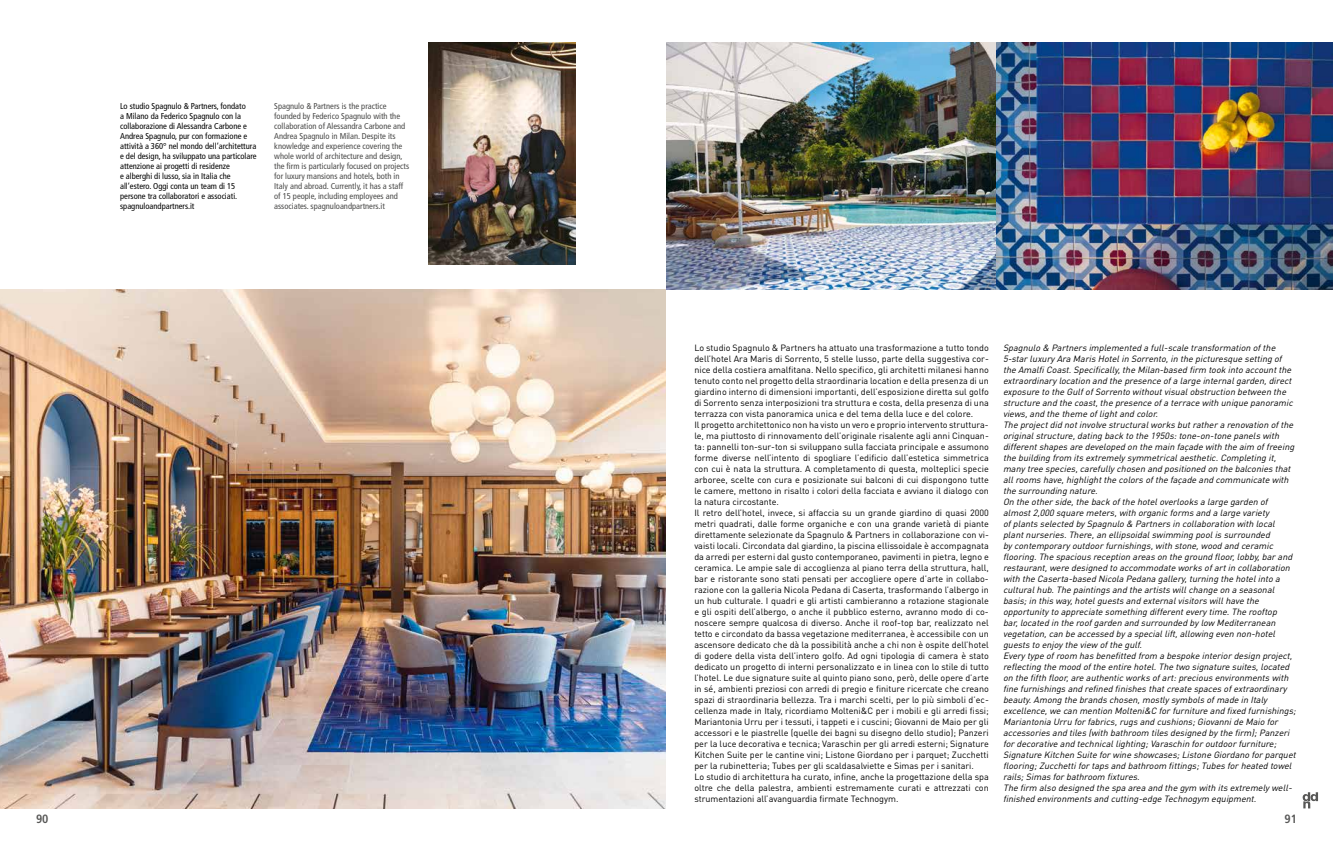
<style>
.page{position:relative;width:1333px;height:851px;background:#fff}
.page>*{position:absolute;margin:0;border:0;box-sizing:border-box;transform-origin:0 0}
.t1{font:700 condensed 12px "Frutiger LT Std";color:#575756}
.t2{font:9px/11px "DIN Pro";color:#000}
.t3{font:italic 9px/11px "DIN Pro";color:#000}
.t4{font:condensed 8.5px/10px "Frutiger LT Std";color:#4a4a49}
.t5{font:condensed 8.5px/10px "Frutiger LT Std";color:#000}
</style>
<div class="page">
<img style="left:0;top:289px;width:666px;height:519px">
<img style="left:428px;top:43px;width:147px;height:222px">
<svg style="left:1302px;top:792px;width:15px;height:16px"></svg>
<img style="left:666px;top:43px;width:666px;height:246px">
<p class="t5" style="left:120px;top:101px;width:138px">Lo studio Spagnulo &amp; Partners, fondato<br>a Milano da Federico Spagnulo con la collaborazione di Alessandra Carbone e Andrea Spagnulo, pur con formazione e attività a 360° nel mondo dell’architettura e del design, ha sviluppato una particolare attenzione ai progetti di residenze<br>e alberghi di lusso, sia in Italia che all’estero. Oggi conta un team di 15 persone tra collaboratori e associati. spagnuloandpartners.it</p>
<p class="t4" style="left:274px;top:101px;width:136px">Spagnulo &amp; Partners is the practice founded by Federico Spagnulo with the collaboration of Alessandra Carbone and Andrea Spagnulo in Milan. Despite its knowledge and experience covering the whole world of architecture and design, the firm is particularly focused on projects for luxury mansions and hotels, both in Italy and abroad. Currently, it has a staff of 15 people, including employees and associates. spagnuloandpartners.it</p>
<h1 class="t1" style="left:36px;top:811px;width:14px">90</h1>
<p class="t2" style="left:694px;top:341px;width:296px">Lo studio Spagnulo &amp; Partners ha attuato una trasformazione a tutto tondo dell’hotel Ara Maris di Sorrento, 5 stelle lusso, parte della suggestiva cor&shy;nice della costiera amalfitana. Nello specifico, gli architetti milanesi hanno tenuto conto nel progetto della straordinaria location e della presenza di un giardino interno di dimensioni importanti, dell’esposizione diretta sul golfo di Sorrento senza interposizioni tra struttura e costa, della presenza di una terrazza con vista panoramica unica e del tema della luce e del colore.<br>Il progetto architettonico non ha visto un vero e proprio intervento struttura&shy;le, ma piuttosto di rinnovamento dell’originale risalente agli anni Cinquan&shy;ta: pannelli ton-sur-ton si sviluppano sulla facciata principale e assumono forme diverse nell’intento di spogliare l’edificio dall’estetica simmetrica con cui è nata la struttura. A completamento di questa, molteplici specie arboree, scelte con cura e posizionate sui balconi di cui dispongono tutte le camere, mettono in risalto i colori della facciata e avviano il dialogo con la natura circostante.<br>Il retro dell’hotel, invece, si affaccia su un grande giardino di quasi 2000 metri quadrati, dalle forme organiche e con una grande varietà di piante direttamente selezionate da Spagnulo &amp; Partners in collaborazione con vi&shy;vaisti locali. Circondata dal giardino, la piscina ellissoidale è accompagnata da arredi per esterni dal gusto contemporaneo, pavimenti in pietra, legno e ceramica. Le ampie sale di accoglienza al piano terra della struttura, hall, bar e ristorante sono stati pensati per accogliere opere d’arte in collabo&shy;razione con la galleria Nicola Pedana di Caserta, trasformando l’albergo in un hub culturale. I quadri e gli artisti cambieranno a rotazione stagionale e gli ospiti dell’albergo, o anche il pubblico esterno, avranno modo di co&shy;noscere sempre qualcosa di diverso. Anche il roof-top bar, realizzato nel tetto e circondato da bassa vegetazione mediterranea, è accessibile con un ascensore dedicato che dà la possibilità anche a chi non è ospite dell’hotel di godere della vista dell’intero golfo. Ad ogni tipologia di camera è stato dedicato un progetto di interni personalizzato e in linea con lo stile di tutto l’hotel. Le due signature suite al quinto piano sono, però, delle opere d’arte in sé, ambienti preziosi con arredi di pregio e finiture ricercate che creano spazi di straordinaria bellezza. Tra i marchi scelti, per lo più simboli d’ec&shy;cellenza made in Italy, ricordiamo Molteni&amp;C per i mobili e gli arredi fissi; Mariantonia Urru per i tessuti, i tappeti e i cuscini; Giovanni de Maio per gli accessori e le piastrelle (quelle dei bagni su disegno dello studio); Panzeri per la luce decorativa e tecnica; Varaschin per gli arredi esterni; Signature Kitchen Suite per le cantine vini; Listone Giordano per i parquet; Zucchetti per la rubinetteria; Tubes per gli scaldasalviette e Simas per i sanitari.<br>Lo studio di architettura ha curato, infine, anche la progettazione della spa oltre che della palestra, ambienti estremamente curati e attrezzati con strumentazioni all’avanguardia firmate Technogym.</p>
<p class="t3" style="left:1002px;top:341px;width:297px">Spagnulo &amp; Partnersimplemented a full-scale transformation ofthe 5-starluxuryAra MarisHotelin Sorrento,in the picturesque setting of the Amalfi Coast.Specifically,the Milan-based firm took into accountthe extraordinarylocation and the presence ofa large internalgarden,direct exposure to the GulfofSorrento withoutvisualobstruction between the structure and the coast,the presence ofa terrace with unique panoramic views,and the theme oflightand color.<br>The projectdid notinvolve structuralworksbutrathera renovation ofthe originalstructure,dating back to the 1950s:tone-on-tone panelswith differentshapesare developed on the main façade with the aim offreeing the building from itsextremelysymmetricalaesthetic.Completing it, manytree species,carefullychosen and positioned on the balconiesthat allroomshave,highlightthe colorsofthe façade and communicate with the surrounding nature.<br>On the otherside,the back ofthe hoteloverlooksa large garden of almost2,000 square meters,with organicformsand a large variety ofplantsselected bySpagnulo &amp; Partnersin collaboration with local plantnurseries.There,an ellipsoidalswimming poolissurrounded bycontemporaryoutdoorfurnishings,with stone,wood and ceramic flooring.The spaciousreception areason the ground floor,lobby,barand restaurant,were designed to accommodate worksofartin collaboration with the Caserta-based Nicola Pedana gallery,turning the hotelinto a culturalhub.The paintingsand the artistswillchange on a seasonal basis;in thisway,hotelguestsand externalvisitorswillhave the opportunityto appreciate something differenteverytime.The rooftop bar,located in the roofgarden and surrounded bylow Mediterranean vegetation,can be accessed bya speciallift,allowing even non-hotel gueststo enjoythe view ofthe gulf.<br>Everytype ofroom hasbenefitted from a bespoke interiordesign project, reflecting the mood ofthe entire hotel.The two signature suites,located on the fifth floor,are authenticworksofart:preciousenvironmentswith fine furnishingsand refined finishesthatcreate spacesofextraordinary beauty.Among the brandschosen,mostlysymbolsofmade in Italy excellence,we can mention Molteni&amp;C forfurniture and fixed furnishings; Mariantonia Urru forfabrics,rugsand cushions;Giovannide Maio for accessoriesand tiles(with bathroom tilesdesigned bythe firm);Panzeri fordecorative and technicallighting;Varaschin foroutdoorfurniture; Signature Kitchen Suite forwine showcases;Listone Giordano forparquet flooring;Zucchettifortapsand bathroom fittings;Tubesforheated towel rails;Simasforbathroom fixtures.<br>The firm also designed the spa area and the gym with itsextremelywell&shy;finished environmentsand cutting-edge Technogym equipment.</p>
<h1 class="t1" style="left:1284px;top:811px;width:14px">91</h1>
</div>
